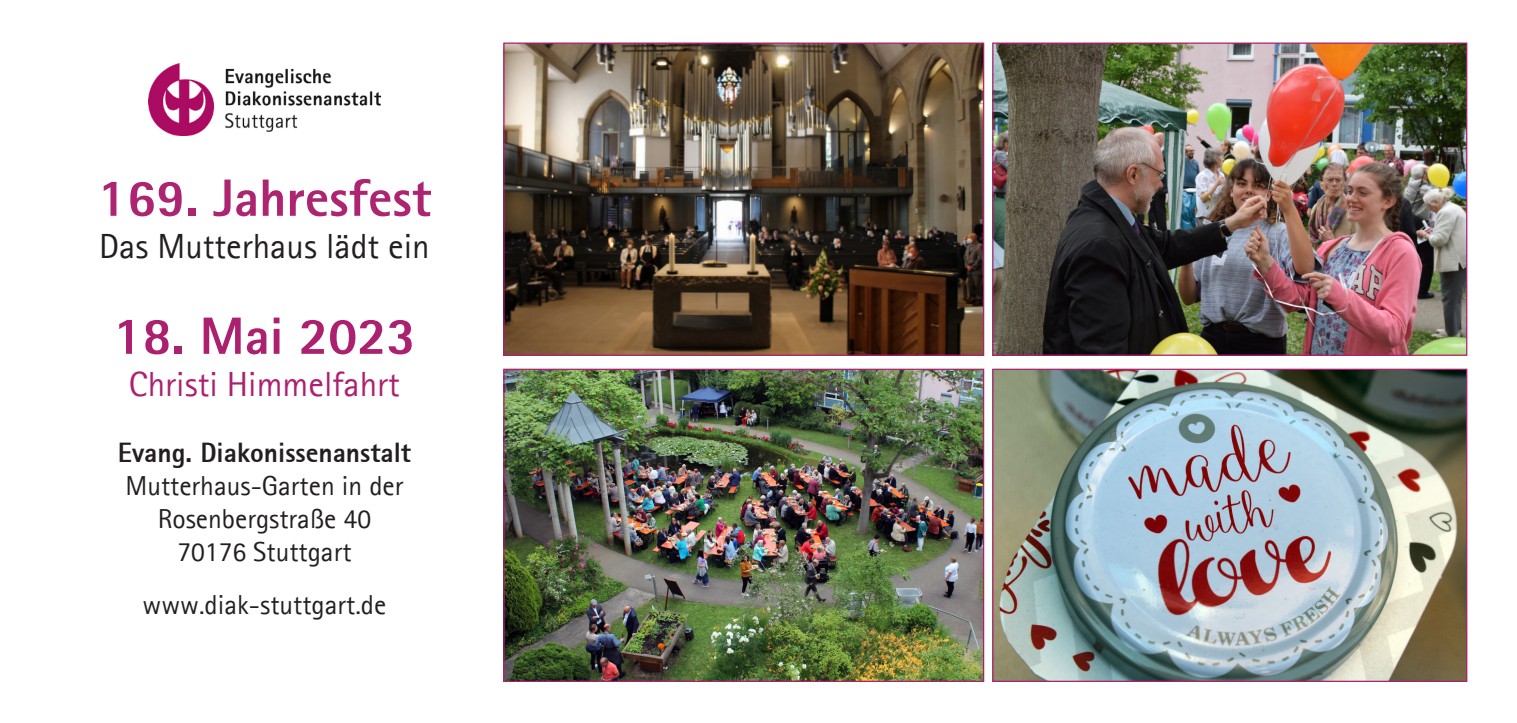
<style>
.page{position:relative;width:1517px;height:723px;background:#fff}
.page>*{position:absolute;margin:0;border:0;box-sizing:border-box;transform-origin:0 0}
.t1{font:800 52.5px "Agfa Rotis Sans Serif";color:#ad2471}
.t2{font:800 52.5px "Agfa Rotis Sans Serif";color:#ac216f}
.t3{font:35px "Agfa Rotis Sans Serif";color:#231f20}
.t4{font:35px "Agfa Rotis Sans Serif";color:#ac216f}
.t5{font:27.5px "Agfa Rotis Sans Serif";color:#231f20}
.t6{font:800 27.5px "Agfa Rotis Sans Serif";color:#231f20}
</style>
<div class="page">
<img style="left:505px;top:45px;width:477px;height:309px">
<div style="left:503px;top:43px;width:481px;height:313px;border:1px solid #ac216f"></div>
<img style="left:994px;top:371px;width:471px;height:309px">
<div style="left:992px;top:369px;width:475px;height:313px;border:1px solid #ac216f"></div>
<img style="left:505px;top:371px;width:477px;height:309px">
<div style="left:503px;top:369px;width:481px;height:313px;border:1px solid #ac216f"></div>
<img style="left:994px;top:45px;width:471px;height:309px">
<div style="left:992px;top:43px;width:475px;height:313px;border:1px solid #ac216f"></div>
<img style="left:148px;top:64px;width:233px;height:71px">
<p class="t1" style="left:98px;top:165px;width:335px">169. Jahresfest</p>
<p class="t3" style="left:99px;top:225px;width:332px">Das Mutterhaus lädt ein</p>
<p class="t2" style="left:113px;top:303px;width:304px">18. Mai 2023</p>
<p class="t4" style="left:129px;top:363px;width:272px">Christi Himmelfahrt</p>
<p class="t6" style="left:118px;top:435px;width:295px">Evang. Diakonissenanstalt</p>
<p class="t5" style="left:125px;top:469px;width:279px">Mutterhaus-Garten in der</p>
<p class="t5" style="left:158px;top:502px;width:215px">Rosenbergstraße 40</p>
<p class="t5" style="left:177px;top:535px;width:176px">70176 Stuttgart</p>
<p class="t5" style="left:142px;top:588px;width:245px">www.diak-stuttgart.de</p>
</div>
